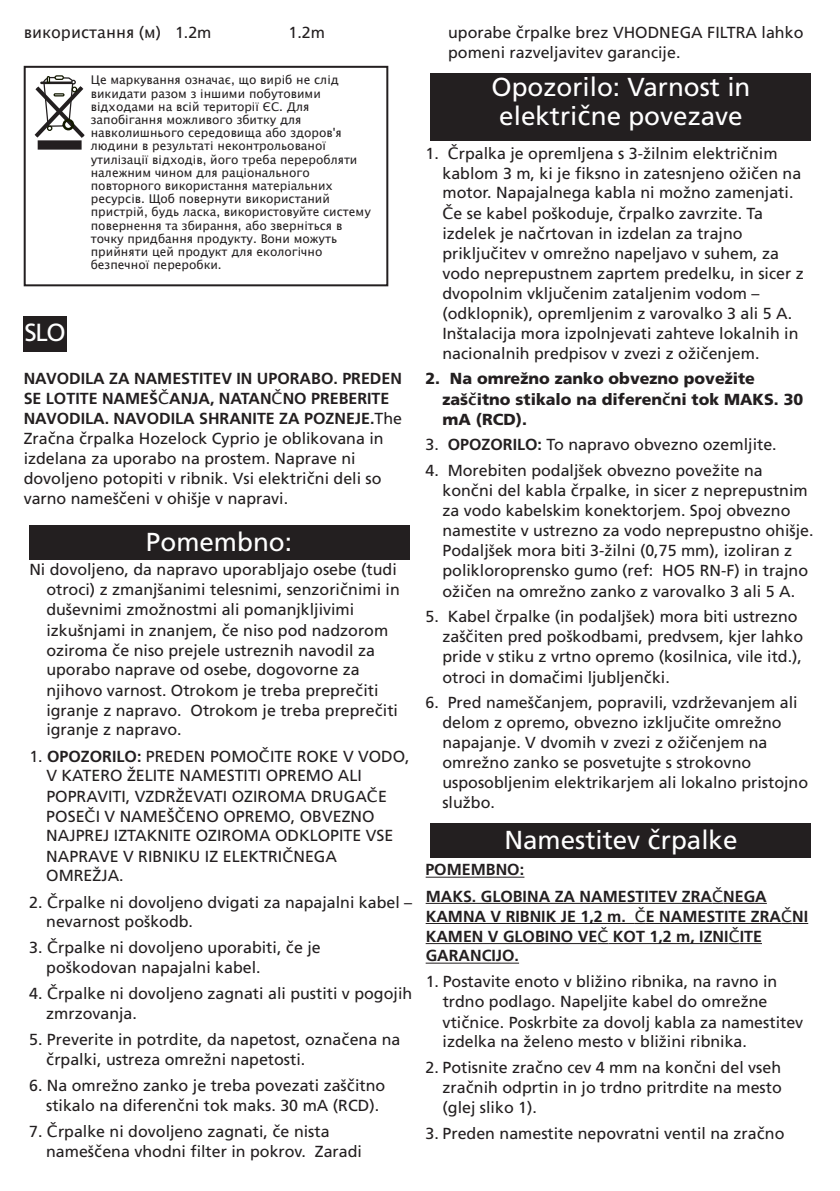
<style>
.page{position:relative;width:840px;height:1191px;background:#fff}
.page>*{position:absolute;margin:0;border:0;box-sizing:border-box;transform-origin:0 0}
.t1{font:26px/29.4px "Frutiger";color:#fff;text-align:center}
.t2{font:24.8px "Frutiger";color:#fff}
.t3{font:16px/20px "Frutiger";color:#231f20}
.t4{font:700 16px/19.8px "Frutiger";color:#231f20}
.t5{font:900 16px/20px "Frutiger";color:#231f20}
.t6{font:16px "Lucida Grande";color:#231f20}
.t7{font:12px/13.2px "Lucida Grande";color:#231f20}
.s1{font-family:"Frutiger"}
.s2{font-weight:700}
.s3{font-family:"Lucida Grande"}
.s4{font-family:"Lucida Grande";font-weight:700}
.s5{font-family:"Lucida Grande";font-weight:400}
</style>
<div class="page">
<hr style="left:425px;top:876px;width:99px;height:1px;background:#231f20">
<hr style="left:425px;top:903px;width:286px;height:1px;background:#231f20">
<hr style="left:722px;top:903px;width:44px;height:1px;background:#231f20">
<hr style="left:425px;top:923px;width:209px;height:1px;background:#231f20">
<hr style="left:645px;top:923px;width:135px;height:1px;background:#231f20">
<svg style="left:780px;top:923px;width:27px;height:1px"></svg>
<hr style="left:425px;top:943px;width:172px;height:1px;background:#231f20">
<hr style="left:608px;top:943px;width:120px;height:1px;background:#231f20">
<svg style="left:728px;top:943px;width:33px;height:1px"></svg>
<hr style="left:425px;top:962px;width:94px;height:1px;background:#231f20">
<div style="left:430px;top:73px;width:380px;height:67px;background:#231f20"></div>
<div style="left:430px;top:823px;width:380px;height:34px;background:#231f20"></div>
<div style="left:29px;top:525px;width:380px;height:34px;background:#231f20"></div>
<div style="left:24px;top:316px;width:43px;height:36px;background:#231f20"></div>
<div style="left:54px;top:75px;width:10px;height:5px;border:1px solid #131900;border-radius:2px"></div>
<svg style="left:35px;top:76px;width:50px;height:66px"></svg>
<div style="left:39px;top:142px;width:41px;height:6px;background:#231f20"></div>
<div style="left:38px;top:140px;width:44px;height:10px;border:3px solid #231f20"></div>
<div style="left:24px;top:66px;width:364px;height:220px;border:2px solid #231f20"></div>
<p class="t6" style="left:24px;top:23px;width:189px">використання <span class="s1">(</span>м<span class="s1">) 1.2m</span></p>
<p class="t3" style="left:288px;top:24px;width:38px">1.2m</p>
<h2 class="t2" style="left:25px;top:322px;width:43px">SLO</h2>
<p class="t7" style="left:91px;top:73px;width:281px">Це маркування означає, що виріб не слід викидати разом з іншими побутовими відходами на всій території ЄС. Для запобігання можливого збитку для навколишнього середовища або здоров'я людини в результаті неконтрольованої утилізації відходів, його треба переробляти належним чином для раціонального повторного використання матеріальних ресурсів. Щоб повернути використаний пристрій, будь ласка, використовуйте систему повернення та збирання, або зверніться в точку придбання продукту. Вони можуть прийняти цей продукт для екологічно безпечної переробки.</p>
<p class="t3" style="left:24px;top:369px;width:379px"><span class="s2">NAVODILA ZA NAMESTITEV IN UPORABO. PREDEN SE LOTITE NAMEŠ</span><span class="s3">Č</span><span class="s2">ANJA, NATAN</span><span class="s3">Č</span><span class="s2">NO PREBERITE NAVODILA. NAVODILA SHRANITE ZA POZNEJE.</span>The Zra<span class="s3">č</span>na <span class="s3">č</span>rpalka Hozelock Cyprio je oblikovana in izdelana za uporabo na prostem. Naprave ni dovoljeno potopiti v ribnik. Vsi elektri<span class="s3">č</span>ni deli so varno nameš<span class="s3">č</span>eni v ohišje v napravi.</p>
<h1 class="t1" style="left:146px;top:529px;width:147px">Pomembno:</h1>
<p class="t3" style="left:46px;top:560px;width:355px;text-indent:-17px">Ni dovoljeno, da napravo uporabljajo osebe (tudi otroci) z zmanjšanimi telesnimi, senzori<span class="s3">č</span>nimi in duševnimi zmožnostmi ali pomanjkljivimi izkušnjami in znanjem, <span class="s3">č</span>e niso pod nadzorom oziroma <span class="s3">č</span>e niso prejele ustreznih navodil za uporabo naprave od osebe, dogovorne za njihovo varnost. Otrokom je treba prepre<span class="s3">č</span>iti igranje z napravo. Otrokom je treba prepre<span class="s3">č</span>iti igranje z napravo.</p>
<p class="t3" style="left:46px;top:747px;width:365px;text-indent:-17px">1. <span class="s2">OPOZORILO:</span> PREDEN POMO<span class="s3">Č</span>ITE ROKE V VODO, V KATERO ŽELITE NAMESTITI OPREMO ALI POPRAVITI, VZDRŽEVATI OZIROMA DRUGA<span class="s3">Č</span>E POSE<span class="s3">Č</span>I V NAMEŠ<span class="s3">Č</span>ENO OPREMO, OBVEZNO NAJPREJ IZTAKNITE OZIROMA ODKLOPITE VSE NAPRAVE V RIBNIKU IZ ELEKTRI<span class="s3">Č</span>NEGA OMREŽJA.</p>
<p class="t3" style="left:46px;top:893px;width:367px;text-indent:-17px">2. <span class="s3">Č</span>rpalke ni dovoljeno dvigati za napajalni kabel – nevarnost poškodb.</p>
<p class="t3" style="left:46px;top:939px;width:276px;text-indent:-17px">3. <span class="s3">Č</span>rpalke ni dovoljeno uporabiti, <span class="s3">č</span>e je poškodovan napajalni kabel.</p>
<p class="t3" style="left:46px;top:985px;width:367px;text-indent:-17px">4. <span class="s3">Č</span>rpalke ni dovoljeno zagnati ali pustiti v pogojih zmrzovanja.</p>
<p class="t3" style="left:46px;top:1030px;width:355px;text-indent:-17px">5. Preverite in potrdite, da napetost, ozna<span class="s3">č</span>ena na <span class="s3">č</span>rpalki, ustreza omrežni napetosti.</p>
<p class="t3" style="left:46px;top:1076px;width:340px;text-indent:-17px">6. Na omrežno zanko je treba povezati zaš<span class="s3">č</span>itno stikalo na diferen<span class="s3">č</span>ni tok maks. 30 mA (RCD).</p>
<p class="t3" style="left:46px;top:1122px;width:317px;text-indent:-17px">7. <span class="s3">Č</span>rpalke ni dovoljeno zagnati, <span class="s3">č</span>e nista nameš<span class="s3">č</span>ena vhodni filter in pokrov. Zaradi</p>
<p class="t3" style="left:448px;top:24px;width:356px">uporabe <span class="s3">č</span>rpalke brez VHODNEGA FILTRA lahko pomeni razveljavitev garancije.</p>
<h1 class="t1" style="left:491px;top:74px;width:260px">Opozorilo: Varnost in elektri<span class="s3">č</span>ne povezave</h1>
<p class="t3" style="left:442px;top:144px;width:362px;text-indent:-17px">1. <span class="s3">Č</span>rpalka je opremljena s 3-žilnim elektri<span class="s3">č</span>nim kablom 3 m, ki je fiksno in zatesnjeno oži<span class="s3">č</span>en na motor. Napajalnega kabla ni možno zamenjati.<br><span class="s3">Č</span>e se kabel poškoduje, <span class="s3">č</span>rpalko zavrzite. Ta izdelek je na<span class="s3">č</span>rtovan in izdelan za trajno priklju<span class="s3">č</span>itev v omrežno napeljavo v suhem, za vodo neprepustnem zaprtem predelku, in sicer z dvopolnim vklju<span class="s3">č</span>enim zataljenim vodom – (odklopnik), opremljenim z varovalko 3 ali 5 A.<br>Inštalacija mora izpolnjevati zahteve lokalnih in nacionalnih predpisov v zvezi z oži<span class="s3">č</span>enjem.</p>
<p class="t5" style="left:442px;top:370px;width:362px;text-indent:-17px">2. Na omrežno zanko obvezno povežite zaš<span class="s4">č</span>itno stikalo na diferen<span class="s4">č</span>ni tok MAKS. 30 mA (RCD).</p>
<p class="t3" style="left:425px;top:436px;width:352px">3. <span class="s2">OPOZORILO:</span> To napravo obvezno ozemljite.</p>
<p class="t3" style="left:442px;top:461px;width:372px;text-indent:-17px">4. Morebiten podaljšek obvezno povežite na kon<span class="s3">č</span>ni del kabla <span class="s3">č</span>rpalke, in sicer z neprepustnim za vodo kabelskim konektorjem. Spoj obvezno namestite v ustrezno za vodo neprepustno ohišje.<br>Podaljšek mora biti 3-žilni (0,75 mm), izoliran z polikloroprensko gumo (ref: HO5 RN-F) in trajno oži<span class="s3">č</span>en na omrežno zanko z varovalko 3 ali 5 A.</p>
<p class="t3" style="left:442px;top:608px;width:362px;text-indent:-17px">5. Kabel <span class="s3">č</span>rpalke (in podaljšek) mora biti ustrezno zaš<span class="s3">č</span>iten pred poškodbami, predvsem, kjer lahko pride v stiku z vrtno opremo (kosilnica, vile itd.), otroci in doma<span class="s3">č</span>imi ljubljen<span class="s3">č</span>ki.</p>
<p class="t3" style="left:442px;top:694px;width:367px;text-indent:-17px">6. Pred nameš<span class="s3">č</span>anjem, popravili, vzdrževanjem ali delom z opremo, obvezno izklju<span class="s3">č</span>ite omrežno napajanje. V dvomih v zvezi z oži<span class="s3">č</span>enjem na omrežno zanko se posvetujte s strokovno usposobljenim elektrikarjem ali lokalno pristojno službo.</p>
<h1 class="t1" style="left:504px;top:827px;width:234px">Namestitev <span class="s3">č</span>rpalke</h1>
<p class="t4" style="left:425px;top:858px;width:343px;line-height:26.2px">POMEMBNO:<br>MAKS. GLOBINA ZA NAMESTITEV ZRA<span class="s5">Č</span>NEGA</p>
<p class="t4" style="left:425px;top:907px;width:384px">KAMNA V RIBNIK JE 1,2 m. <span class="s5">Č</span>E NAMESTITE ZRA<span class="s5">Č</span>NI<br>KAMEN V GLOBINO VE<span class="s5">Č</span> KOT 1,2 m, IZNI<span class="s5">Č</span>ITE<br>GARANCIJO.</p>
<p class="t3" style="left:442px;top:972px;width:362px;text-indent:-17px">1. Postavite enoto v bližino ribnika, na ravno in trdno podlago. Napeljite kabel do omrežne vti<span class="s3">č</span>nice. Poskrbite za dovolj kabla za namestitev izdelka na želeno mesto v bližini ribnika.</p>
<p class="t3" style="left:442px;top:1059px;width:340px;text-align:justify;text-indent:-17px">2. Potisnite zra<span class="s3">č</span>no cev 4 mm na kon<span class="s3">č</span>ni del vseh zra<span class="s3">č</span>nih odprtin in jo trdno pritrdite na mesto (glej sliko 1).</p>
<p class="t3" style="left:425px;top:1124px;width:360px">3. Preden namestite nepovratni ventil na zra<span class="s3">č</span>no</p>
</div>
